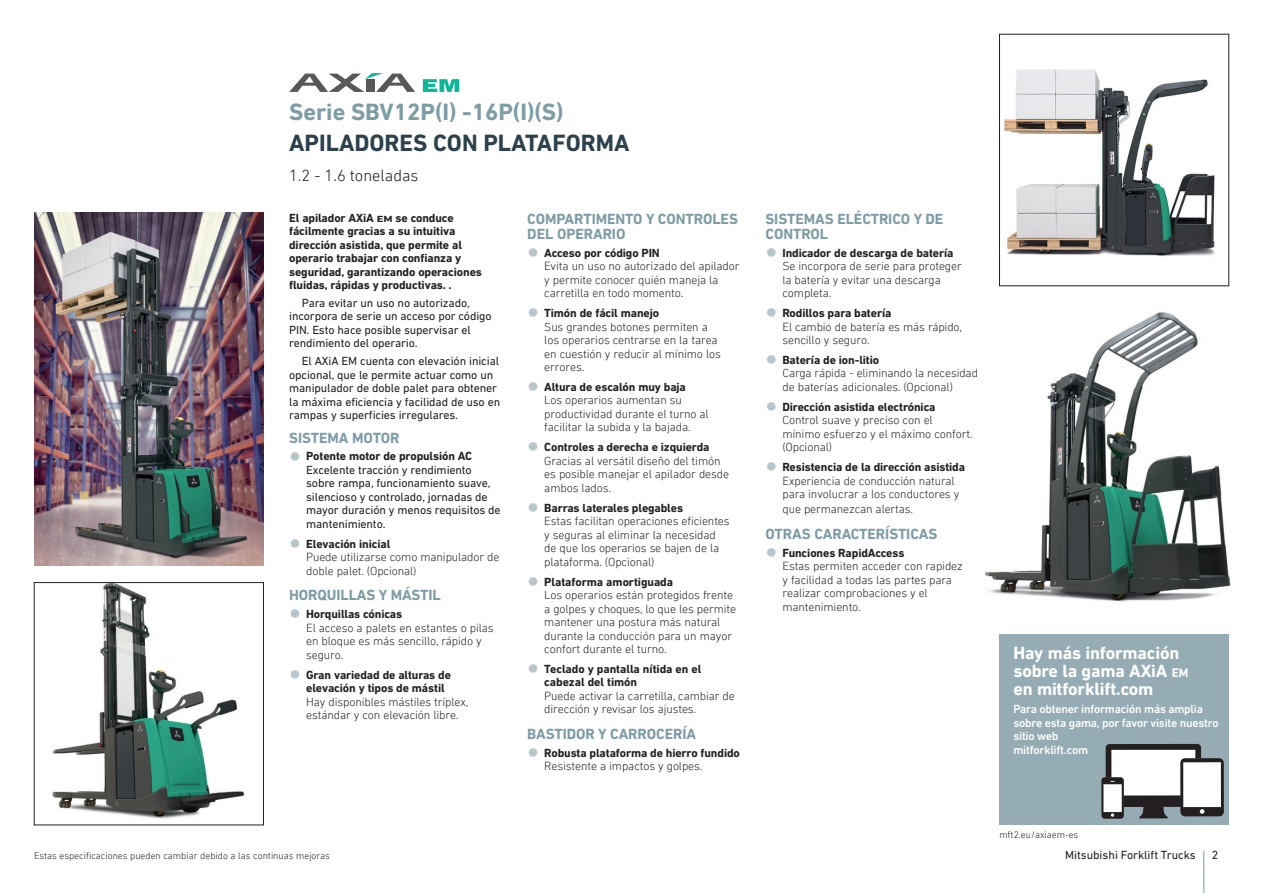
<style>
.page{position:relative;width:1263px;height:893px;background:#fff}
.page>*{position:absolute;margin:0;border:0;box-sizing:border-box;transform-origin:0 0}
.Inside_Series_Name_N{font:700 24px "DIN Next LT Pro";color:#7e9ca5}
.Inside_FormFactor_No{font:700 24px "DIN Next LT Pro";color:#2c414c}
.Boxout-Header{font:700 18px/18px "DIN Next LT Pro";letter-spacing:-.01em;color:#fff}
.Inside_Capacity_Norm{font:300 16.5px "DIN Next LT Pro";color:#23191c}
.TOP_FEATURES_Section{font:700 15px/15px "DIN Next LT Pro";letter-spacing:-.005em;color:#7e9ca5}
.t1{font:300 12px/13.5px "DIN Next LT Pro";letter-spacing:-.01em;color:#231f20}
.FAB_Body_regular_N{font:12px/13.5px "DIN Next LT Pro";letter-spacing:-.01em;color:#231f20}
.FAB_Body_LEAD_-_N{font:700 12px/13.5px "DIN Next LT Pro";letter-spacing:-.01em;color:#231f20}
.Back_Reverse_-_N{font:500 12px/13.5px "DIN Next LT Pro";letter-spacing:-.02em;color:#fff}
.BODY_Smallprint_Norm{font:300 9.75px "DIN Next LT Pro";color:#231f20}
.s1{font-size:9px}
.s2{font-family:"Helvetica Neue LT Std";font-weight:300;font-stretch:condensed;font-size:24px;color:#b8c6cc}
.s3{font-weight:700}
.s4{font-family:"Helvetica Neue LT Std";font-stretch:condensed;font-size:24px;color:#b8c6cc}
.s5{font-weight:300}
.s6{font-size:12.6px}
</style>
<div class="page">
<div style="left:999px;top:634px;width:230px;height:191px;background:#95acb4"></div>
<div style="left:1111px;top:750px;width:84px;height:46px;background:#fff"></div>
<svg style="left:1139px;top:807px;width:29px;height:12px"></svg>
<div style="left:1101px;top:777px;width:23px;height:42px;background:#231f20;border-radius:3px"></div>
<svg style="left:1111px;top:813px;width:3px;height:4px"></svg>
<div style="left:1103px;top:784px;width:19px;height:28px;background:#fff"></div>
<div style="left:1180px;top:758px;width:44px;height:58px;background:#231f20;border-radius:5px"></div>
<svg style="left:1200px;top:809px;width:4px;height:5px"></svg>
<div style="left:1183px;top:762px;width:38px;height:45px;background:#fff"></div>
<svg style="left:1106px;top:744px;width:95px;height:38px"></svg>
<div style="left:1124px;top:795px;width:57px;height:12px;background:#231f20"></div>
<svg style="left:289px;top:73px;width:126px;height:19px"></svg>
<svg style="left:423px;top:79px;width:36px;height:13px"></svg>
<img style="left:34px;top:213px;width:230px;height:353px">
<img style="left:52px;top:584px;width:193px;height:235px">
<div style="left:34px;top:582px;width:230px;height:243px;border:1px solid #231f20"></div>
<img style="left:985px;top:312px;width:246px;height:290px">
<img style="left:1004px;top:69px;width:211px;height:187px">
<hr style="left:1203px;top:851px;width:1px;height:42px;background:#7e9ca5">
<p class="Inside_Series_Name_N" style="left:289px;top:98px;width:276px">Serie SBV12P(I) -16P(I)(S)</p>
<p class="Inside_FormFactor_No" style="left:289px;top:129px;width:342px">APILADORES CON PLATAFORMA</p>
<p class="Inside_Capacity_Norm" style="left:289px;top:165px;width:131px">1.2 - 1.6 toneladas</p>
<p class="FAB_Body_LEAD_-_N" style="left:289px;top:211px;width:194px">El apilador AXiA <span class="s1">EM</span> se conduce fácilmente gracias a su intuitiva dirección asistida, que permite al operario trabajar con confianza y seguridad, garantizando operaciones fluidas, rápidas y productivas. .</p>
<p class="FAB_Body_regular_N" style="left:289px;top:296px;width:204px;text-indent:13px">Para evitar un uso no autorizado, incorpora de serie un acceso por código PIN. Esto hace posible supervisar el rendimiento del operario.</p>
<p class="FAB_Body_regular_N" style="left:289px;top:354px;width:213px;text-indent:13px">El AXiA EM cuenta con elevación inicial opcional, que le permite actuar como un manipulador de doble palet para obtener la máxima eficiencia y facilidad de uso en rampas y superficies irregulares.</p>
<p class="TOP_FEATURES_Section" style="left:289px;top:430px;width:112px">SISTEMA MOTOR</p>
<p class="FAB_Body_regular_N" style="left:306px;top:449px;width:196px;text-indent:-17px"><span class="s2">•</span> <span class="s3">Potente motor de propulsión AC<br></span>Excelente tracción y rendimiento sobre rampa, funcionamiento suave, silencioso y controlado, jornadas de mayor duración y menos requisitos de mantenimiento.</p>
<p class="t1" style="left:306px;top:537px;width:195px;text-indent:-17px"><span class="s4">•</span> <span class="s3">Elevación inicial<br></span>Puede utilizarse como manipulador de doble palet. (Opcional)</p>
<p class="TOP_FEATURES_Section" style="left:289px;top:588px;width:153px">HORQUILLAS Y MÁSTIL</p>
<p class="t1" style="left:306px;top:607px;width:189px;text-indent:-17px"><span class="s4">•</span> <span class="s3">Horquillas cónicas<br></span>El acceso a palets en estantes o pilas en bloque es más sencillo, rápido y seguro.</p>
<p class="t1" style="left:306px;top:668px;width:164px;text-indent:-17px"><span class="s4">•</span> <span class="s3">Gran variedad de alturas de elevación y tipos de mástil<br></span>Hay disponibles mástiles tríplex, estándar y con elevación libre.</p>
<p class="TOP_FEATURES_Section" style="left:527px;top:211px;width:212px">COMPARTIMENTO Y CONTROLES<br>DEL OPERARIO</p>
<p class="t1" style="left:544px;top:246px;width:197px;text-indent:-17px"><span class="s4">•</span> <span class="s3">Acceso por código PIN<br></span>Evita un uso no autorizado del apilador y permite conocer quién maneja la carretilla en todo momento.</p>
<p class="t1" style="left:544px;top:306px;width:178px;text-indent:-17px"><span class="s4">•</span> <span class="s3">Timón de fácil manejo<br></span>Sus grandes botones permiten a los operarios centrarse en la tarea en cuestión y reducir al mínimo los errores.</p>
<p class="t1" style="left:544px;top:380px;width:166px;text-indent:-17px"><span class="s4">•</span> <span class="s3">Altura de escalón muy baja<br></span>Los operarios aumentan su productividad durante el turno al facilitar la subida y la bajada.</p>
<p class="t1" style="left:544px;top:440px;width:186px;text-indent:-17px"><span class="s4">•</span> <span class="s3">Controles a derecha e izquierda<br></span>Gracias al versátil diseño del timón es posible manejar el apilador desde ambos lados.</p>
<p class="t1" style="left:544px;top:501px;width:187px;text-indent:-17px"><span class="s4">•</span> <span class="s3">Barras laterales plegables<br></span>Estas facilitan operaciones eficientes y seguras al eliminar la necesidad de que los operarios se bajen de la plataforma. (Opcional)</p>
<p class="t1" style="left:544px;top:575px;width:193px;text-indent:-17px"><span class="s4">•</span> <span class="s3">Plataforma amortiguada<br></span>Los operarios están protegidos frente a golpes y choques, lo que les permite mantener una postura más natural durante la conducción para un mayor confort durante el turno.</p>
<p class="t1" style="left:544px;top:662px;width:192px;text-indent:-17px"><span class="s4">•</span> <span class="s3">Teclado y pantalla nítida en el cabezal del timón<br></span>Puede activar la carretilla, cambiar de dirección y revisar los ajustes.</p>
<p class="TOP_FEATURES_Section" style="left:527px;top:726px;width:170px">BASTIDOR Y CARROCERÍA</p>
<p class="FAB_Body_LEAD_-_N" style="left:544px;top:746px;width:197px;text-indent:-17px"><span class="s2">•</span> Robusta plataforma de hierro fundido<br><span class="s5">Resistente a impactos y golpes.</span></p>
<p class="BODY_Smallprint_Norm" style="left:34px;top:850px;width:297px">Estas especificaciones pueden cambiar debido a las continuas mejoras</p>
<p class="TOP_FEATURES_Section" style="left:765px;top:211px;width:179px">SISTEMAS ELÉCTRICO Y DE<br>CONTROL</p>
<p class="t1" style="left:782px;top:246px;width:181px;text-indent:-17px"><span class="s4">•</span> <span class="s3">Indicador de descarga de batería<br></span>Se incorpora de serie para proteger la batería y evitar una descarga completa.</p>
<p class="t1" style="left:782px;top:306px;width:181px;text-indent:-17px"><span class="s4">•</span> <span class="s3">Rodillos para batería<br></span>El cambio de batería es más rápido, sencillo y seguro.</p>
<p class="t1" style="left:782px;top:353px;width:197px;text-indent:-17px"><span class="s4">•</span> <span class="s3">Batería de ion-litio<br></span>Carga rápida - eliminando la necesidad de baterías adicionales. (Opcional)</p>
<p class="t1" style="left:782px;top:400px;width:192px;text-indent:-17px"><span class="s4">•</span> <span class="s3">Dirección asistida electrónica<br></span>Control suave y preciso con el mínimo esfuerzo y el máximo confort. (Opcional)</p>
<p class="t1" style="left:782px;top:460px;width:184px;text-indent:-17px"><span class="s4">•</span> <span class="s3">Resistencia de la dirección asistida<br></span>Experiencia de conducción natural para involucrar a los conductores y</p>
<p class="t1" style="left:782px;top:502px;width:132px">que permanezcan alertas.</p>
<p class="TOP_FEATURES_Section" style="left:765px;top:526px;width:173px">OTRAS CARACTERÍSTICAS</p>
<p class="t1" style="left:782px;top:546px;width:182px;text-indent:-17px"><span class="s4">•</span> <span class="s3">Funciones RapidAccess<br></span>Estas permiten acceder con rapidez y facilidad a todas las partes para realizar comprobaciones y el mantenimiento.</p>
<p class="Boxout-Header" style="left:1013px;top:644px;width:176px">Hay más información sobre la gama AXiA <span class="s6">em </span>en mitforklift.com</p>
<p class="Back_Reverse_-_N" style="left:1013px;top:702px;width:207px">Para obtener información más amplia sobre esta gama, por favor visite nuestro sitio web<br>mitforklift.com</p>
<p class="BODY_Smallprint_Norm" style="left:999px;top:829px;width:80px">mft2.eu/axiaem-es</p>
<p class="FAB_Body_regular_N" style="left:1065px;top:848px;width:132px">Mitsubishi Forklift Trucks</p>
<p class="FAB_Body_regular_N" style="left:1212px;top:848px;width:8px">2</p>
</div>
